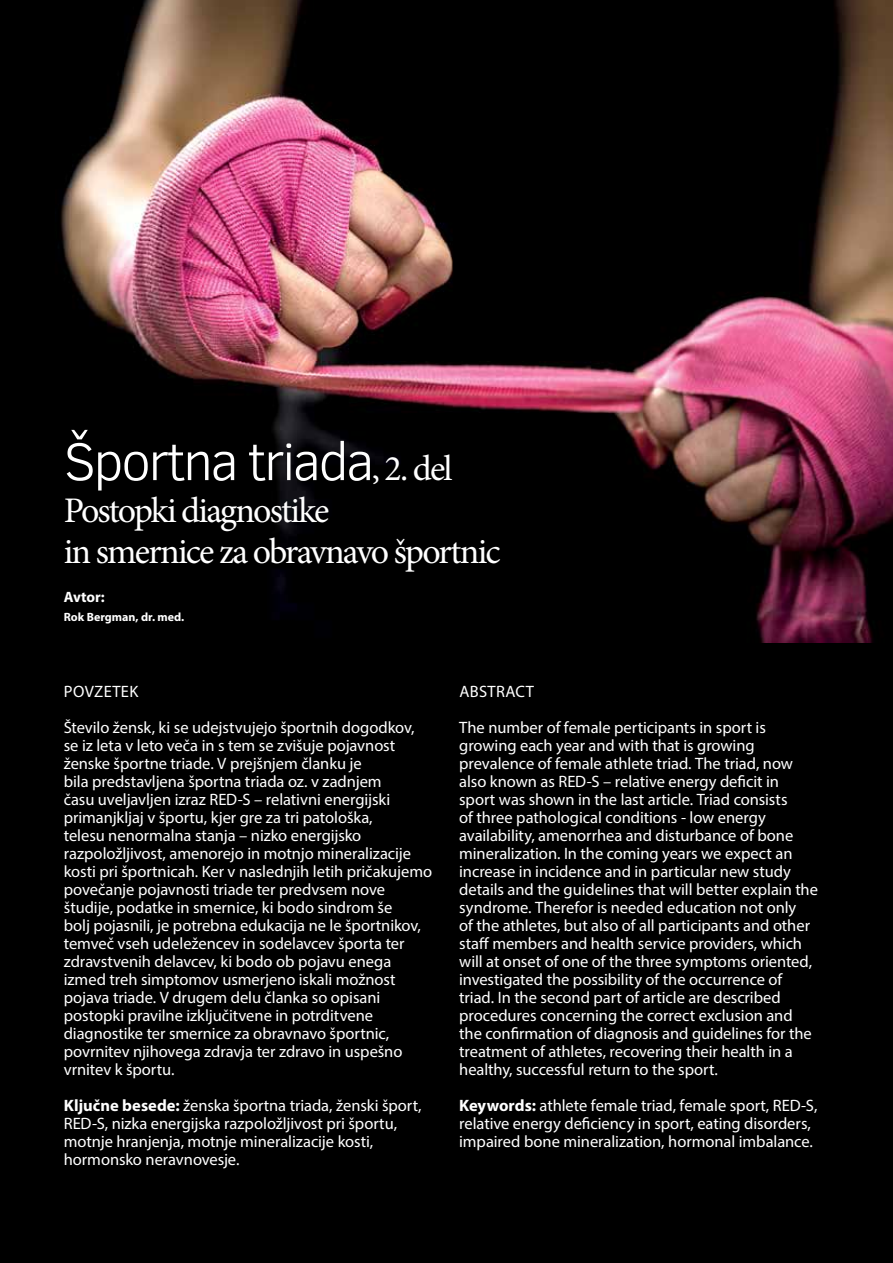
<style>
.page{position:relative;width:893px;height:1263px;background:#000}
.page>*{position:absolute;margin:0;border:0;box-sizing:border-box;transform-origin:0 0}
.t1{font:300 54px "Clear Sans";letter-spacing:-.05em;color:#fff}
.t2{font:36px/41.7px "Minion Pro";letter-spacing:-.05em;color:#fff}
.t3{font:16.5px/18px "Myriad Pro";letter-spacing:-.005em;color:#fff}
.t4{font:700 15px "Myriad Pro";color:#fff}
.t5{font:700 12px "Myriad Pro";color:#fff}
.s1{font-family:"Minion Pro";font-weight:400;font-size:36px}
.s2{font-weight:700}
</style>
<div class="page">
<img style="left:61px;top:0;width:832px;height:642px">
<h1 class="t1" style="left:64px;top:426px;width:390px">Športna triada<span class="s1">, 2. del</span></h1>
<h2 class="t2" style="left:64px;top:490px;width:439px">Postopki diagnostike<br>in smernice za obravnavo športnic</h2>
<p class="t4" style="left:64px;top:587px;width:42px">Avtor:</p>
<p class="t5" style="left:64px;top:609px;width:122px">Rok Bergman, dr. med.</p>
<p class="t3" style="left:64px;top:674px;width:352px;line-height:35.7px">Povzetek<br>Število žensk, ki se udejstvujejo športnih dogodkov,</p>
<p class="t3" style="left:64px;top:736px;width:370px">se iz leta v leto veča in s tem se zvišuje pojavnost ženske športne triade. V prejšnjem članku je<br>bila predstavljena športna triada oz. v zadnjem<br>času uveljavljen izraz RED-S – relativni energijski primanjkljaj v športu, kjer gre za tri patološka,<br>telesu nenormalna stanja – nizko energijsko razpoložljivost, amenorejo in motnjo mineralizacije kosti pri športnicah. Ker v naslednjih letih pričakujemo povečanje pojavnosti triade ter predvsem nove študije, podatke in smernice, ki bodo sindrom še<br>bolj pojasnili, je potrebna edukacija ne le športnikov, temveč vseh udeležencev in sodelavcev športa ter zdravstvenih delavcev, ki bodo ob pojavu enega izmed treh simptomov usmerjeno iskali možnost pojava triade. V drugem delu članka so opisani postopki pravilne izključitvene in potrditvene diagnostike ter smernice za obravnavo športnic, povrnitev njihovega zdravja ter zdravo in uspešno vrnitev k športu.</p>
<p class="t3" style="left:64px;top:1096px;width:359px"><span class="s2">Ključne besede:</span> ženska športna triada, ženski šport, RED-S, nizka energijska razpoložljivost pri športu, motnje hranjenja, motnje mineralizacije kosti, hormonsko neravnovesje.</p>
<p class="t3" style="left:459px;top:674px;width:308px;line-height:35.7px">Abstract<br>The number of female perticipants in sport is</p>
<p class="t3" style="left:459px;top:736px;width:360px">growing each year and with that is growing prevalence of female athlete triad. The triad, now also known as RED-S – relative energy deficit in sport was shown in the last article. Triad consists<br>of three pathological conditions - low energy availability, amenorrhea and disturbance of bone mineralization. In the coming years we expect an increase in incidence and in particular new study details and the guidelines that will better explain the syndrome. Therefor is needed education not only<br>of the athletes, but also of all participants and other staff members and health service providers, which will at onset of one of the three symptoms oriented, investigated the possibility of the occurrence of triad. In the second part of article are described procedures concerning the correct exclusion and the confirmation of diagnosis and guidelines for the treatment of athletes, recovering their health in a healthy, successful return to the sport.</p>
<p class="t3" style="left:459px;top:1096px;width:360px"><span class="s2">Keywords:</span> athlete female triad, female sport, RED-S, relative energy deficiency in sport, eating disorders, impaired bone mineralization, hormonal imbalance.</p>
</div>
